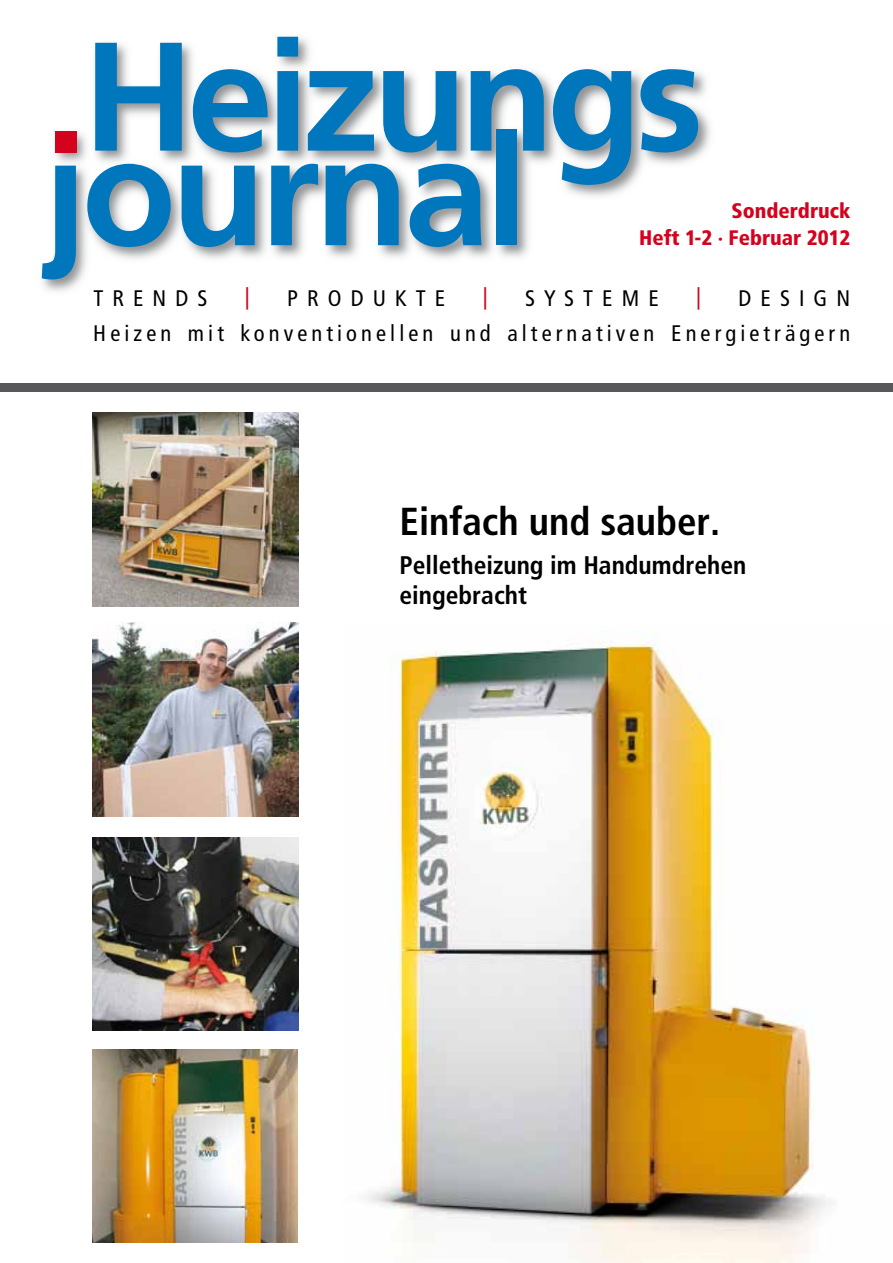
<style>
.page{position:relative;width:893px;height:1263px;background:#fff}
.page>*{position:absolute;margin:0;border:0;box-sizing:border-box;transform-origin:0 0}
.t1{font:700 154.5px "Frutiger LT Com";letter-spacing:-.045em;color:#0076bd}
.t2{font:700 condensed 39px "Frutiger LT Com";color:#000}
.t3{font:700 condensed 25.5px/30px "Frutiger LT Com";color:#000}
.t4{font:condensed 22.5px/34.5px "Frutiger";letter-spacing:.18em;color:#000;text-align:right}
.t5{font:condensed 22.5px "Frutiger";letter-spacing:.405em;color:#000}
.t6{font:condensed 22.5px "Frutiger";color:#d4021d}
.t7{font:900 condensed 21px/27px "Frutiger";color:#d4021d;text-align:right}
</style>
<div class="page">
<img style="left:42px;top:37px;width:669px;height:255px">
<div style="left:55px;top:131px;width:21px;height:22px;background:#d4021d"></div>
<div style="left:0;top:383px;width:893px;height:8px;background:#58585a"></div>
<img style="left:92px;top:412px;width:207px;height:194px">
<img style="left:92px;top:623px;width:207px;height:194px">
<img style="left:92px;top:837px;width:207px;height:194px">
<img style="left:356px;top:631px;width:481px;height:623px">
<img style="left:92px;top:1049px;width:206px;height:193px">
<h1 class="t1" style="left:83px;top:6px;width:622px">Heizungs</h1>
<h1 class="t1" style="left:44px;top:101px;width:485px">journal</h1>
<p class="t4" style="left:93px;top:281px;width:116px">TRENDS</p>
<p class="t6" style="left:245px;top:283px;width:6px">|</p>
<p class="t5" style="left:287px;top:285px;width:160px">PRODUKTE</p>
<p class="t6" style="left:483px;top:283px;width:6px">|</p>
<p class="t5" style="left:525px;top:285px;width:135px">SYSTEME</p>
<p class="t6" style="left:696px;top:283px;width:6px">|</p>
<p class="t7" style="left:639px;top:198px;width:213px">Sonderdruck<br>Heft 1-2 · Februar 2012</p>
<p class="t4" style="left:93px;top:281px;width:758px">DESIGN<br>Heizen mit konventionellen und alternativen Energieträgern</p>
<h2 class="t2" style="left:399px;top:498px;width:322px">Einfach und sauber.</h2>
<p class="t3" style="left:399px;top:550px;width:348px">Pelletheizung im Handumdrehen eingebracht</p>
</div>
